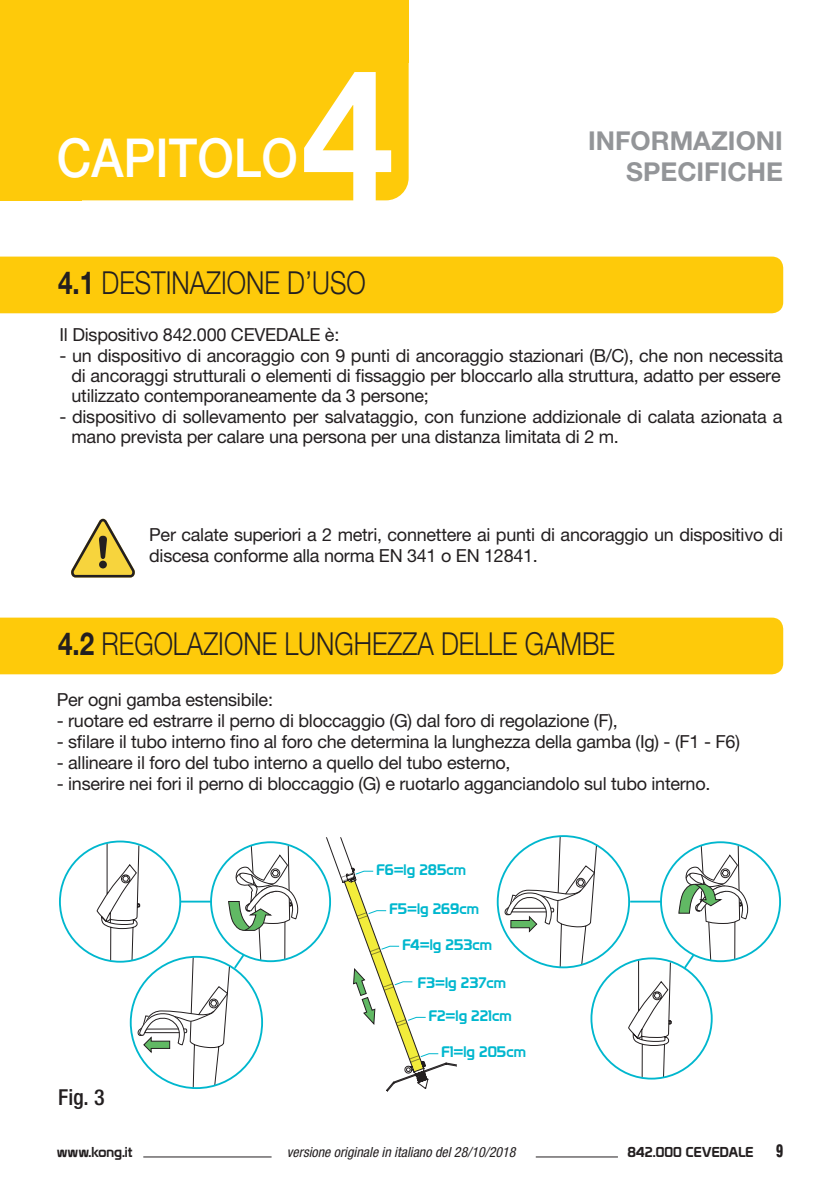
<style>
.page{position:relative;width:840px;height:1191px;background:#fff}
.page>*{position:absolute;margin:0;border:0;box-sizing:border-box;transform-origin:0 0}
.t1{font:700 186px "Helvetica Neue LT Pro";color:#fff;scale:.89 1}
.t2{font:500 53.8px "Helvetica Neue LT Pro";color:#fff;scale:.89 1}
.t3{font:300 31.8px "Helvetica Neue LT Pro";color:#231f20;scale:.82 1}
.t4{font:700 26px "Helvetica Neue LT Pro";color:#939598}
.t5{font:500 condensed 22px "Helvetica Neue LT Pro";color:#231f20}
.testo{font:18px/20.4px "Helvetica Neue LT Pro";letter-spacing:-.015em;color:#231f20}
.t6{font:900 condensed 17px "Helvetica LT Std";color:#231f20;scale:.82 1}
.t7{font:15px/33px "Prototype";color:#00b7ce}
.t8{font:italic condensed 14px "Helvetica Neue LT Pro";color:#231f20}
.t9{font:14px "Prototype";color:#231f20}
.s1{font-weight:700}
</style>
<div class="page">
<hr style="left:535px;top:1156px;width:82px;height:1px;background:#231f20">
<hr style="left:143px;top:1156px;width:128px;height:1px;background:#231f20">
<div style="left:81px;top:62px;width:327px;height:138px;background:#feca0a"></div>
<div style="left:0;top:0;width:81px;height:200px;background:#feca0a"></div>
<div style="left:0;top:0;width:408px;height:62px;background:#feca0a"></div>
<div style="left:0;top:256px;width:782px;height:57px;background:#feca0a"></div>
<div style="left:0;top:617px;width:782px;height:57px;background:#feca0a"></div>
<svg style="left:312px;top:837px;width:144px;height:254px"></svg>
<svg style="left:496px;top:835px;width:253px;height:243px"></svg>
<svg style="left:97px;top:842px;width:202px;height:247px"></svg>
<svg style="left:71px;top:519px;width:64px;height:58px"></svg>
<p class="t1" style="left:301px;top:21px;width:105px">4</p>
<p class="t2" style="left:57px;top:126px;width:272px">CAPITOLO</p>
<p class="t4" style="left:588px;top:125px;width:196px">INFORMAZIONI</p>
<p class="t4" style="left:626px;top:156px;width:158px">SPECIFICHE</p>
<p class="t3" style="left:58px;top:264px;width:376px"><span class="s1">4.1</span> DESTINAZIONE D’USO</p>
<p class="testo" style="left:60px;top:324px;width:281px">Il Dispositivo 842.000 CEVEDALE è:</p>
<p class="testo" style="left:71px;top:345px;width:712px;text-indent:-12px">- un dispositivo di ancoraggio con 9 punti di ancoraggio stazionari (B/C), che non necessita di ancoraggi strutturali o elementi di fissaggio per bloccarlo alla struttura, adatto per essere utilizzato contemporaneamente da 3 persone;</p>
<p class="testo" style="left:71px;top:407px;width:712px;text-indent:-12px">- dispositivo di sollevamento per salvataggio, con funzione addizionale di calata azionata a mano prevista per calare una persona per una distanza limitata di 2 m.</p>
<p class="testo" style="left:149px;top:524px;width:635px;line-height:21px">Per calate superiori a 2 metri, connettere ai punti di ancoraggio un dispositivo di discesa conforme alla norma EN 341 o EN 12841.</p>
<p class="t3" style="left:58px;top:624px;width:680px"><span class="s1">4.2</span> REGOLAZIONE LUNGHEZZA DELLE GAMBE</p>
<p class="testo" style="left:57px;top:689px;width:218px">Per ogni gamba estensibile:</p>
<p class="testo" style="left:57px;top:710px;width:562px">- ruotare ed estrarre il perno di bloccaggio (G) dal foro di regolazione (F),</p>
<p class="testo" style="left:57px;top:731px;width:684px">- sfilare il tubo interno fino al foro che determina la lunghezza della gamba (Ig) - (F1 - F6)</p>
<p class="testo" style="left:57px;top:752px;width:455px">- allineare il foro del tubo interno a quello del tubo esterno,</p>
<p class="testo" style="left:57px;top:773px;width:654px">- inserire nei fori il perno di bloccaggio (G) e ruotarlo agganciandolo sul tubo interno.</p>
<p class="t5" style="left:58px;top:1083px;width:48px">Fig. 3</p>
<p class="t7" style="left:376px;top:853px;width:91px">F6=lg 285cm</p>
<p class="t7" style="left:389px;top:892px;width:91px">F5=lg 269cm</p>
<p class="t7" style="left:402px;top:928px;width:91px">F4=lg 253cm</p>
<p class="t7" style="left:428px;top:966px;width:84px;text-indent:-11px">F3=lg 237cm<br>F2=lg 221cm</p>
<p class="t7" style="left:441px;top:1035px;width:86px">F1=lg 205cm</p>
<p class="t9" style="left:57px;top:1143px;width:77px">www.kong.it</p>
<p class="t8" style="left:287px;top:1143px;width:230px">versione originale in italiano del 28/10/2018</p>
<p class="t9" style="left:627px;top:1143px;width:127px">842.000 CEVEDALE</p>
<p class="t6" style="left:775px;top:1140px;width:10px">9</p>
</div>
